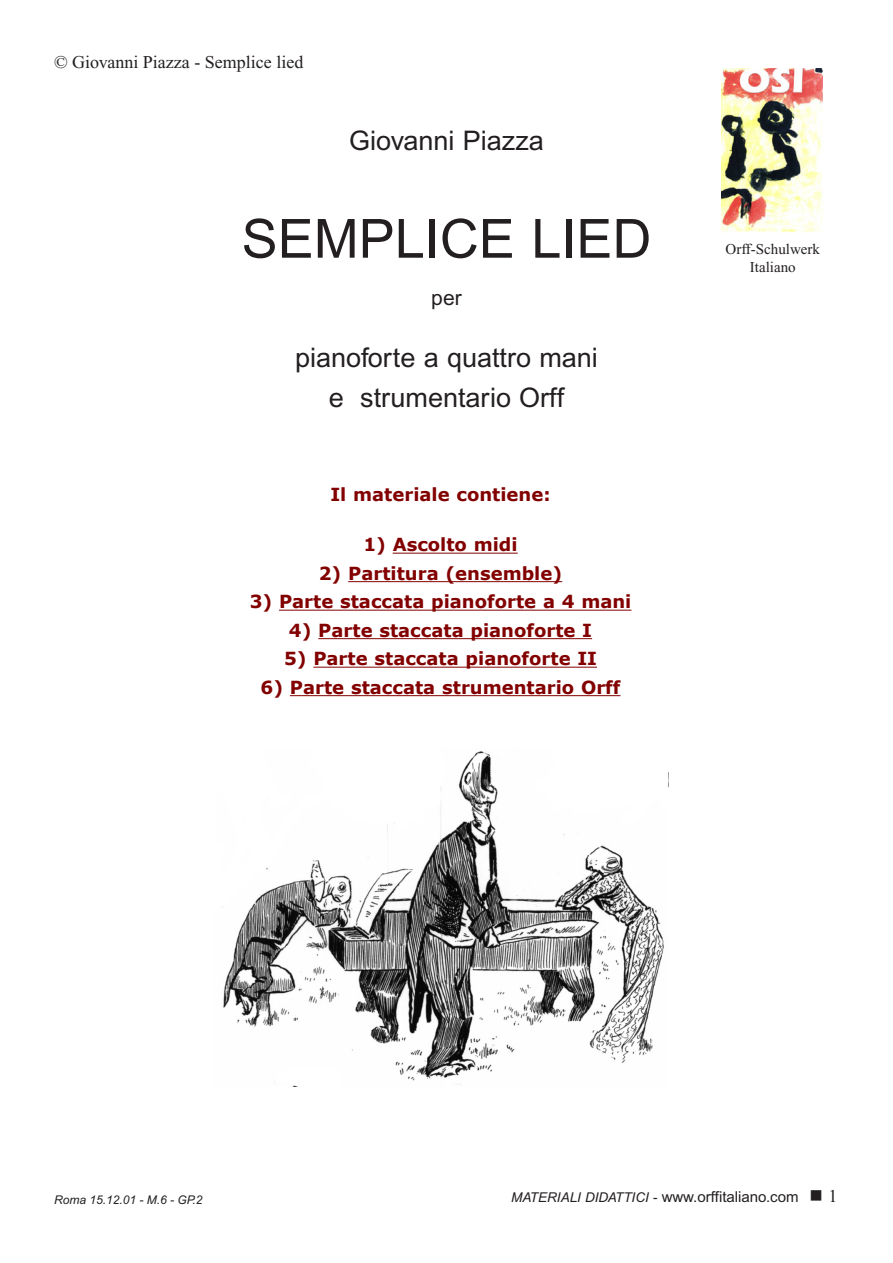
<style>
.page{position:relative;width:893px;height:1263px;background:#fff}
.page>*{position:absolute;margin:0;border:0;box-sizing:border-box;transform-origin:0 0}
.t1{font:54px "Arial";color:#231f20}
.t2{font:27px/40.5px "Arial";color:#231f20;text-align:center}
.t3{font:21px "Arial";color:#231f20}
.t4{font:700 18px "Verdana";color:#820000}
.t5{font:18px "Times New Roman";color:#231f20}
.t6{font:15px "Arial";color:#231f20}
.t7{font:15px/18px "Times New Roman";color:#231f20;text-align:center}
.t8{font:italic 12px "Arial";color:#231f20}
.s1{font-style:italic;font-size:13.5px}
.s2{font-size:13.5px}
.s3{font-family:"Times New Roman";font-size:18px}
</style>
<div class="page">
<img style="left:721px;top:69px;width:101px;height:164px">
<img style="left:223px;top:748px;width:446px;height:338px">
<hr style="left:393px;top:553px;width:125px;height:1px;background:#820000">
<hr style="left:348px;top:581px;width:214px;height:1px;background:#820000">
<hr style="left:279px;top:610px;width:352px;height:1px;background:#820000">
<hr style="left:318px;top:638px;width:274px;height:1px;background:#820000">
<hr style="left:313px;top:667px;width:284px;height:1px;background:#820000">
<hr style="left:290px;top:695px;width:330px;height:1px;background:#820000">
<p class="t5" style="left:54px;top:51px;width:251px">© Giovanni Piazza - Semplice lied</p>
<p class="t2" style="left:349px;top:120px;width:196px">Giovanni Piazza</p>
<p class="t1" style="left:242px;top:207px;width:411px">SEMPLICE LIED</p>
<p class="t3" style="left:431px;top:285px;width:32px">per</p>
<p class="t2" style="left:295px;top:337px;width:304px">pianoforte a quattro mani e strumentario Orff</p>
<p class="t4" style="left:330px;top:483px;width:222px">Il materiale contiene:</p>
<p class="t4" style="left:363px;top:533px;width:156px">1) Ascolto midi</p>
<p class="t4" style="left:319px;top:562px;width:245px">2) Partitura (ensemble)</p>
<p class="t4" style="left:250px;top:590px;width:383px">3) Parte staccata pianoforte a 4 mani</p>
<p class="t4" style="left:289px;top:619px;width:305px">4) Parte staccata pianoforte I</p>
<p class="t4" style="left:284px;top:647px;width:314px">5) Parte staccata pianoforte II</p>
<p class="t4" style="left:261px;top:676px;width:361px">6) Parte staccata strumentario Orff</p>
<p class="t7" style="left:725px;top:240px;width:96px">Orff-Schulwerk<br>Italiano</p>
<p class="t8" style="left:54px;top:1193px;width:150px">Roma 15.12.01 - M.6 - GP.2</p>
<p class="t6" style="left:511px;top:1188px;width:328px"><span class="s1">MATERIALI DIDATTICI</span> <span class="s2">-</span> www.orffitaliano.com ■ <span class="s3">1</span></p>
</div>
